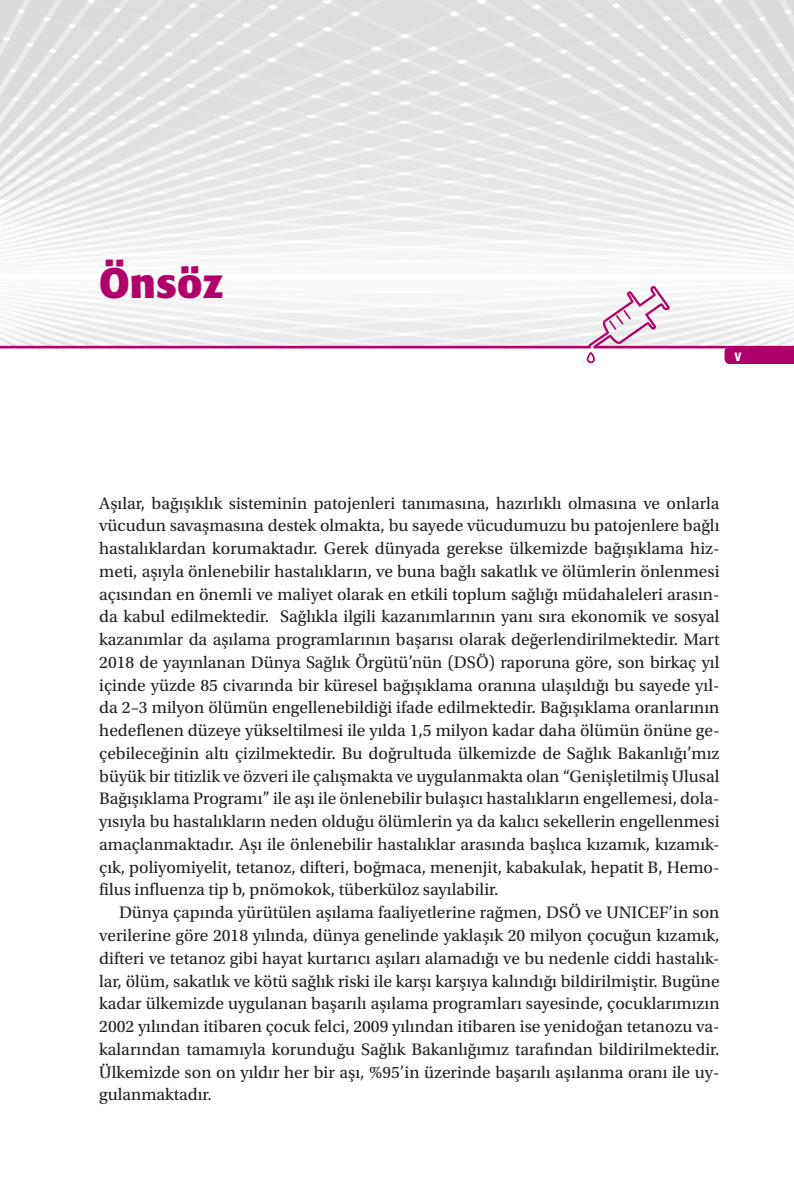
<style>
.page{position:relative;width:794px;height:1191px;background:#fff}
.page>*{position:absolute;margin:0;border:0;box-sizing:border-box;transform-origin:0 0}
.t1{font:700 42px "Formata";color:#b0016a}
.t2{font:17.5px/22.8px "Utopia Std";color:#231f20;text-align:justify}
.t3{font:700 15.75px "Helvetica 77 Cn";color:#fff}
</style>
<div class="page">
<img style="left:0;top:0;width:794px;height:347px">
<svg style="left:724px;top:348px;width:70px;height:16px"></svg>
<svg style="left:588px;top:286px;width:82px;height:60px"></svg>
<svg style="left:587px;top:352px;width:8px;height:11px"></svg>
<hr style="left:0;top:346px;width:591px;height:2px;background:#b0016a">
<hr style="left:593px;top:346px;width:201px;height:2px;background:#b0016a">
<h1 class="t1" style="left:99px;top:256px;width:126px">Önsöz</h1>
<p class="t3" style="left:734px;top:346px;width:8px">v</p>
<p class="t2" style="left:99px;top:492px;width:622px">Aşılar, bağışıklık sisteminin patojenleri tanımasına, hazırlıklı olmasına ve onlarla vücudun savaşmasına destek olmakta, bu sayede vücudumuzu bu patojenlere bağlı hastalıklardan korumaktadır. Gerek dünyada gerekse ülkemizde bağışıklama hiz&shy;meti, aşıyla önlenebilir hastalıkların, ve buna bağlı sakatlık ve ölümlerin önlenmesi açısından en önemli ve maliyet olarak en etkili toplum sağlığı müdahaleleri arasın&shy;da kabul edilmektedir. Sağlıkla ilgili kazanımlarının yanı sıra ekonomik ve sosyal kazanımlar da aşılama programlarının başarısı olarak değerlendirilmektedir. Mart 2018 de yayınlanan Dünya Sağlık Örgütü’nün (DSÖ) raporuna göre, son birkaç yıl içinde yüzde 85 civarında bir küresel bağışıklama oranına ulaşıldığı bu sayede yıl&shy;da 2–3 milyon ölümün engellenebildiği ifade edilmektedir. Bağışıklama oranlarının hedeflenen düzeye yükseltilmesi ile yılda 1,5 milyon kadar daha ölümün önüne ge&shy;çebileceğinin altı çizilmektedir. Bu doğrultuda ülkemizde de Sağlık Bakanlığı’mız büyük bir titizlik ve özveri ile çalışmakta ve uygulanmakta olan “Genişletilmiş Ulusal Bağışıklama Programı” ile aşı ile önlenebilir bulaşıcı hastalıkların engellemesi, dola&shy;yısıyla bu hastalıkların neden olduğu ölümlerin ya da kalıcı sekellerin engellenmesi amaçlanmaktadır. Aşı ile önlenebilir hastalıklar arasında başlıca kızamık, kızamık&shy;çık, poliyomiyelit, tetanoz, difteri, boğmaca, menenjit, kabakulak, hepatit B, Hemo&shy;filus influenza tip b, pnömokok, tüberküloz sayılabilir.</p>
<p class="t2" style="left:99px;top:901px;width:622px;text-indent:20px">Dünya çapında yürütülen aşılama faaliyetlerine rağmen, DSÖ ve UNICEF’in son verilerine göre 2018 yılında, dünya genelinde yaklaşık 20 milyon çocuğun kızamık, difteri ve tetanoz gibi hayat kurtarıcı aşıları alamadığı ve bu nedenle ciddi hastalık&shy;lar, ölüm, sakatlık ve kötü sağlık riski ile karşı karşıya kalındığı bildirilmiştir. Bugüne kadar ülkemizde uygulanan başarılı aşılama programları sayesinde, çocuklarımızın 2002 yılından itibaren çocuk felci, 2009 yılından itibaren ise yenidoğan tetanozu va&shy;kalarından tamamıyla korunduğu Sağlık Bakanlığımız tarafından bildirilmektedir.<br>Ülkemizde son on yıldır her bir aşı, %95’in üzerinde başarılı aşılanma oranı ile uy&shy;gulanmaktadır.</p>
</div>
